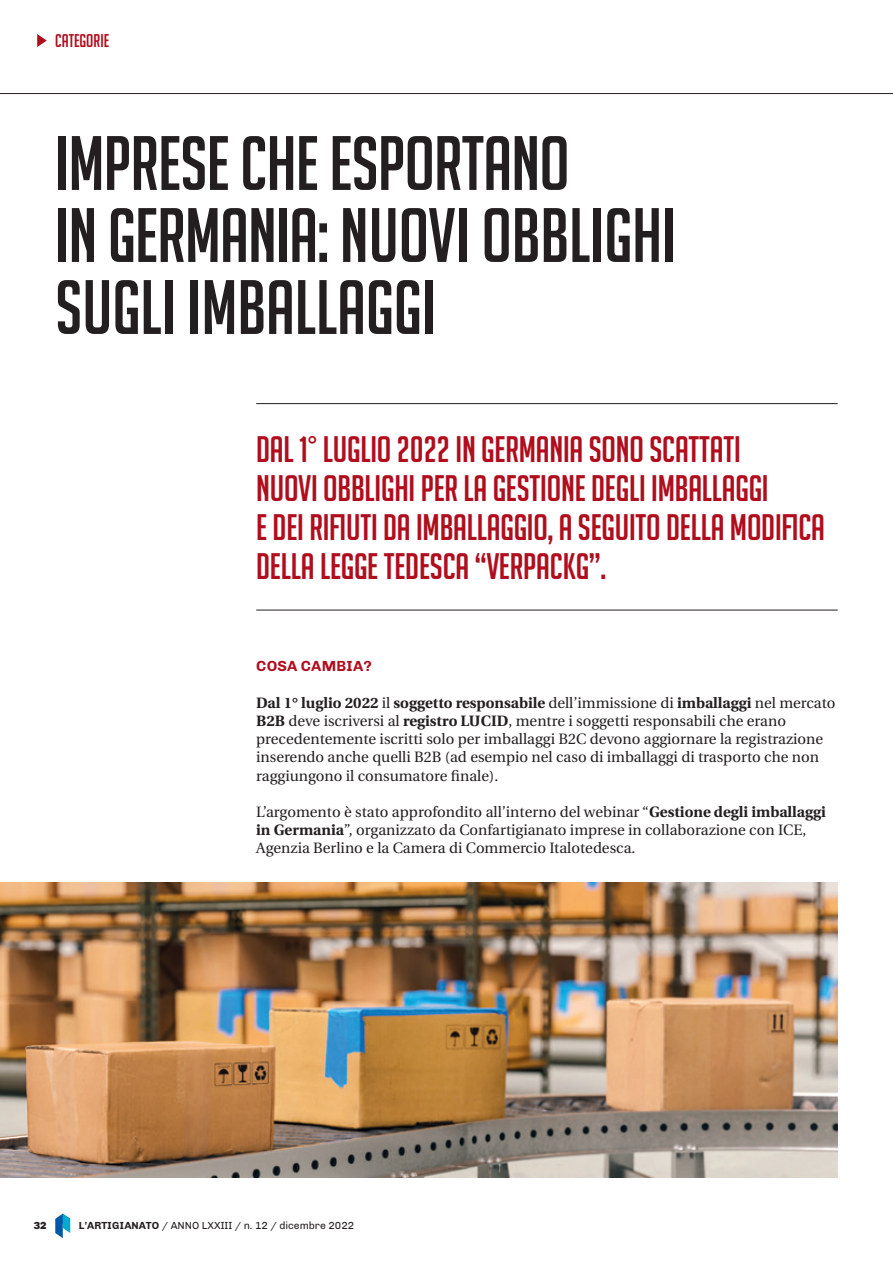
<style>
.page{position:relative;width:893px;height:1263px;background:#fff}
.page>*{position:absolute;margin:0;border:0;box-sizing:border-box;transform-origin:0 0}
.t1{font:75px/72px "Big Noodle Titling";letter-spacing:-.01em;color:#231f20}
.t2{font:36px/39px "Big Noodle Titling";letter-spacing:-.005em;color:#b00d1d}
.t3{font:18px "Big Noodle Titling";color:#b00d1d}
.t4{font:15px/18.1px "Heuristica";color:#231f20}
.t5{font:700 15px "Chivo";letter-spacing:.01em;color:#b00d1d}
.t6{font:10.5px "Chivo";color:#231f20}
.t7{font:900 10.5px "Chivo";color:#231f20}
.s1{font-weight:700}
</style>
<div class="page">
<svg style="left:55px;top:1214px;width:15px;height:24px"></svg>
<svg style="left:37px;top:34px;width:10px;height:13px"></svg>
<hr style="left:0;top:93px;width:893px;height:1px;background:#231f20">
<img style="left:0;top:882px;width:838px;height:296px">
<hr style="left:256px;top:403px;width:582px;height:1px;background:#231f20">
<hr style="left:256px;top:610px;width:582px;height:1px;background:#231f20">
<p class="t3" style="left:55px;top:31px;width:55px">CATEGORIE</p>
<h1 class="t1" style="left:55px;top:127px;width:622px">IMPRESE CHE ESPORTANO<br>IN GERMANIA: NUOVI OBBLIGHI<br>SUGLI IMBALLAGGI</h1>
<h2 class="t2" style="left:256px;top:430px;width:570px">DAL 1° LUGLIO 2022 IN GERMANIA SONO SCATTATI<br>NUOVI OBBLIGHI PER LA GESTIONE DEGLI IMBALLAGGI<br>E DEI RIFIUTI DA IMBALLAGGIO, A SEGUITO DELLA MODIFICA DELLA LEGGE TEDESCA “VERPACKG”.</h2>
<p class="t5" style="left:256px;top:657px;width:117px">COSA CAMBIA?</p>
<p class="t4" style="left:256px;top:694px;width:581px"><span class="s1">Dal 1° luglio 2022</span> il <span class="s1">soggetto responsabile</span> dell’immissione di <span class="s1">imballaggi</span> nel mercato <span class="s1">B2B</span> deve iscriversi al <span class="s1">registro LUCID</span>, mentre i soggetti responsabili che erano precedentemente iscritti solo per imballaggi B2C devono aggiornare la registrazione inserendo anche quelli B2B (ad esempio nel caso di imballaggi di trasporto che non raggiungono il consumatore finale).</p>
<p class="t4" style="left:256px;top:803px;width:571px">L’argomento è stato approfondito all’interno del webinar “<span class="s1">Gestione degli imballaggi in Germania</span>”, organizzato da Confartigianato imprese in collaborazione con ICE,<br>Agenzia Berlino e la Camera di Commercio Italotedesca.</p>
<p class="t7" style="left:34px;top:1219px;width:14px">32</p>
<p class="t6" style="left:79px;top:1219px;width:277px"><span class="s1">L’ARTIGIANATO</span> / ANNO LXXIII / n. 12 / dicembre 2022</p>
</div>
